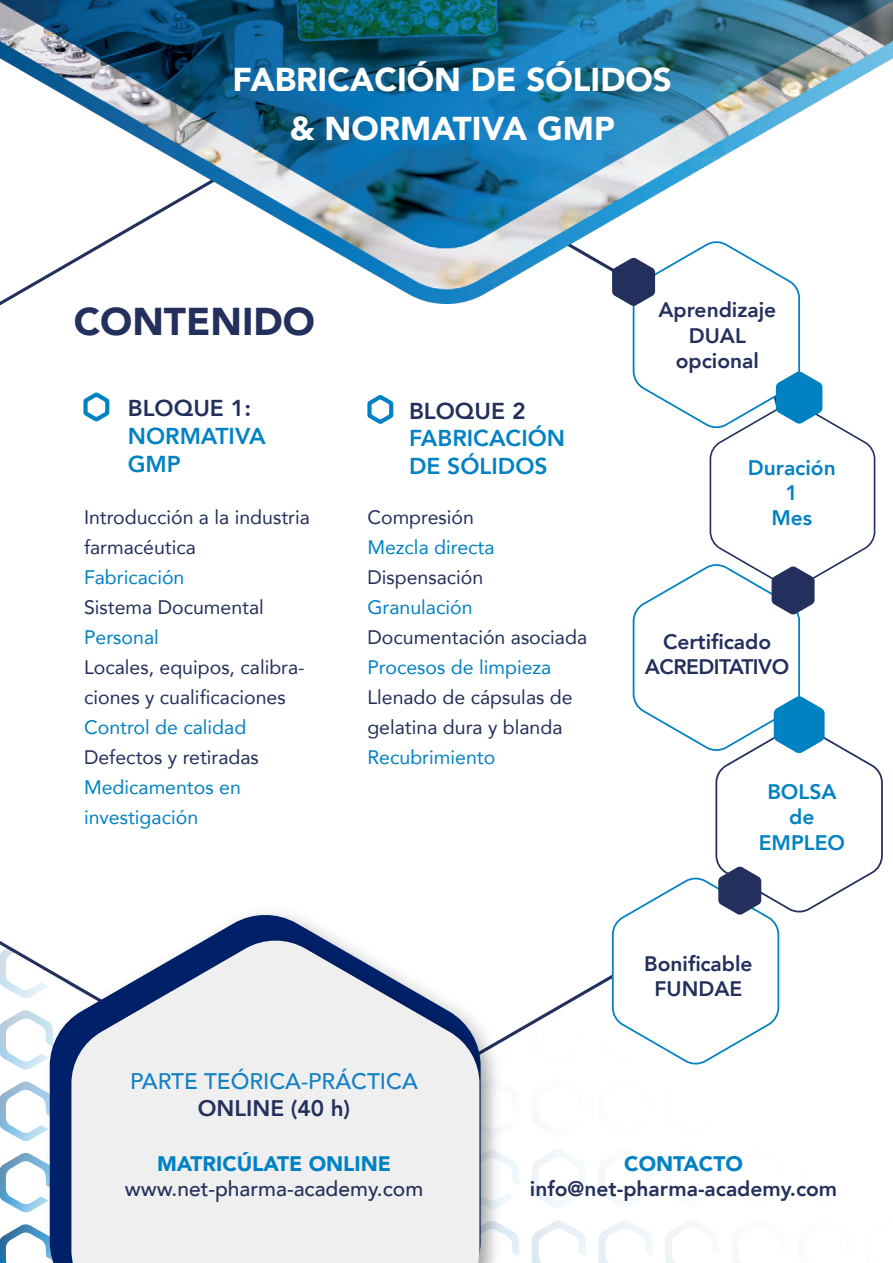
<style>
.page{position:relative;width:893px;height:1263px;background:#fff}
.page>*{position:absolute;margin:0;border:0;box-sizing:border-box;transform-origin:0 0}
.t1{font:900 38.7px "Avenir";color:#232f5c}
.t2{font:900 33px/49.1px "Avenir";color:#fff;text-align:center}
.t3{font:800 22.95px/27.6px "Avenir";color:#0082c3}
.t4{font:800 22.95px "Avenir";color:#232f5c}
.t5{font:500 22.5px "Avenir";color:#1280c3}
.t6{font:800 22.5px "Avenir";color:#232f5d}
.t7{font:800 21px/25.2px "Avenir";color:#232f5c;text-align:center}
.t8{font:800 21px "Avenir";color:#24305c}
.t9{font:500 21px "Avenir";color:#24305c}
.t10{font:900 21px "Avenir";color:#0081c3}
.t11{font:800 21px/25.2px "Avenir";color:#0081c2;text-align:center}
.t12{font:800 21px/25.2px "Avenir";letter-spacing:-.025em;color:#232f5c;text-align:center}
.t13{font:19.5px/30px "Avenir";color:#232f5c}
.t14{font:19.5px/30px "Avenir";color:#0081c2}
.t15{font:19.5px "Avenir";color:#0082c3}
</style>
<div class="page">
<svg style="left:0;top:1224px;width:35px;height:39px"></svg>
<svg style="left:0;top:1153px;width:35px;height:60px"></svg>
<svg style="left:2px;top:1129px;width:33px;height:12px"></svg>
<svg style="left:509px;top:1229px;width:11px;height:28px"></svg>
<svg style="left:509px;top:1158px;width:10px;height:42px"></svg>
<svg style="left:532px;top:1220px;width:54px;height:43px"></svg>
<svg style="left:532px;top:1150px;width:51px;height:58px"></svg>
<svg style="left:598px;top:1220px;width:54px;height:43px"></svg>
<svg style="left:599px;top:1173px;width:23px;height:33px"></svg>
<svg style="left:665px;top:1224px;width:24px;height:39px"></svg>
<svg style="left:732px;top:1254px;width:10px;height:9px"></svg>
<img style="left:0;top:0;width:893px;height:303px">
<img style="left:35px;top:961px;width:474px;height:298px">
<svg style="left:50px;top:913px;width:262px;height:350px"></svg>
<img style="left:57px;top:925px;width:449px;height:338px">
<svg style="left:71px;top:938px;width:408px;height:325px;fill:#efefef"></svg>
<svg style="left:83px;top:392px;width:26px;height:30px"></svg>
<svg style="left:367px;top:395px;width:26px;height:29px"></svg>
<svg style="left:598px;top:239px;width:295px;height:826px"></svg>
<h2 class="t2" style="left:233px;top:54px;width:441px">FABRICACIÓN DE SÓLIDOS &amp; NORMATIVA GMP</h2>
<h1 class="t1" style="left:74px;top:288px;width:243px">CONTENIDO</h1>
<p class="t4" style="left:128px;top:390px;width:125px">BLOQUE 1:</p>
<p class="t3" style="left:128px;top:422px;width:139px">NORMATIVA<br>GMP</p>
<p class="t13" style="left:84px;top:502px;width:227px">Introducción a la industria farmacéutica</p>
<p class="t14" style="left:84px;top:562px;width:102px">Fabricación</p>
<p class="t13" style="left:84px;top:592px;width:181px">Sistema Documental</p>
<p class="t14" style="left:84px;top:622px;width:76px">Personal</p>
<p class="t13" style="left:84px;top:652px;width:222px">Locales, equipos, calibra&shy;ciones y cualificaciones</p>
<p class="t14" style="left:84px;top:712px;width:164px">Control de calidad</p>
<p class="t13" style="left:84px;top:742px;width:176px">Defectos y retiradas</p>
<p class="t14" style="left:84px;top:772px;width:158px">Medicamentos en investigación</p>
<p class="t4" style="left:409px;top:393px;width:118px">BLOQUE 2</p>
<p class="t3" style="left:409px;top:425px;width:158px">FABRICACIÓN<br>DE SÓLIDOS</p>
<p class="t13" style="left:367px;top:502px;width:108px">Compresión</p>
<p class="t15" style="left:367px;top:532px;width:129px">Mezcla directa</p>
<p class="t13" style="left:367px;top:562px;width:117px">Dispensación</p>
<p class="t15" style="left:367px;top:592px;width:107px">Granulación</p>
<p class="t13" style="left:367px;top:622px;width:221px">Documentación asociada</p>
<p class="t15" style="left:367px;top:652px;width:185px">Procesos de limpieza</p>
<p class="t13" style="left:367px;top:682px;width:207px">Llenado de cápsulas de gelatina dura y blanda</p>
<p class="t15" style="left:367px;top:742px;width:129px">Recubrimiento</p>
<p class="t5" style="left:130px;top:1062px;width:289px">PARTE TEÓRICA-PRÁCTICA</p>
<p class="t6" style="left:198px;top:1091px;width:154px">ONLINE (40 h)</p>
<p class="t7" style="left:658px;top:298px;width:119px">Aprendizaje<br>DUAL opcional</p>
<p class="t11" style="left:748px;top:455px;width:89px">Duración<br>1<br>Mes</p>
<p class="t12" style="left:645px;top:629px;width:146px">Certificado<br>ACREDITATIVO</p>
<p class="t11" style="left:759px;top:779px;width:88px">BOLSA de<br>EMPLEO</p>
<p class="t7" style="left:644px;top:951px;width:110px">Bonificable<br>FUNDAE</p>
<p class="t10" style="left:157px;top:1145px;width:236px">MATRICÚLATE ONLINE</p>
<p class="t9" style="left:125px;top:1170px;width:300px">www.net-pharma-academy.com</p>
<p class="t10" style="left:624px;top:1145px;width:120px">CONTACTO</p>
<p class="t8" style="left:530px;top:1172px;width:309px">info@net-pharma-academy.com</p>
</div>
